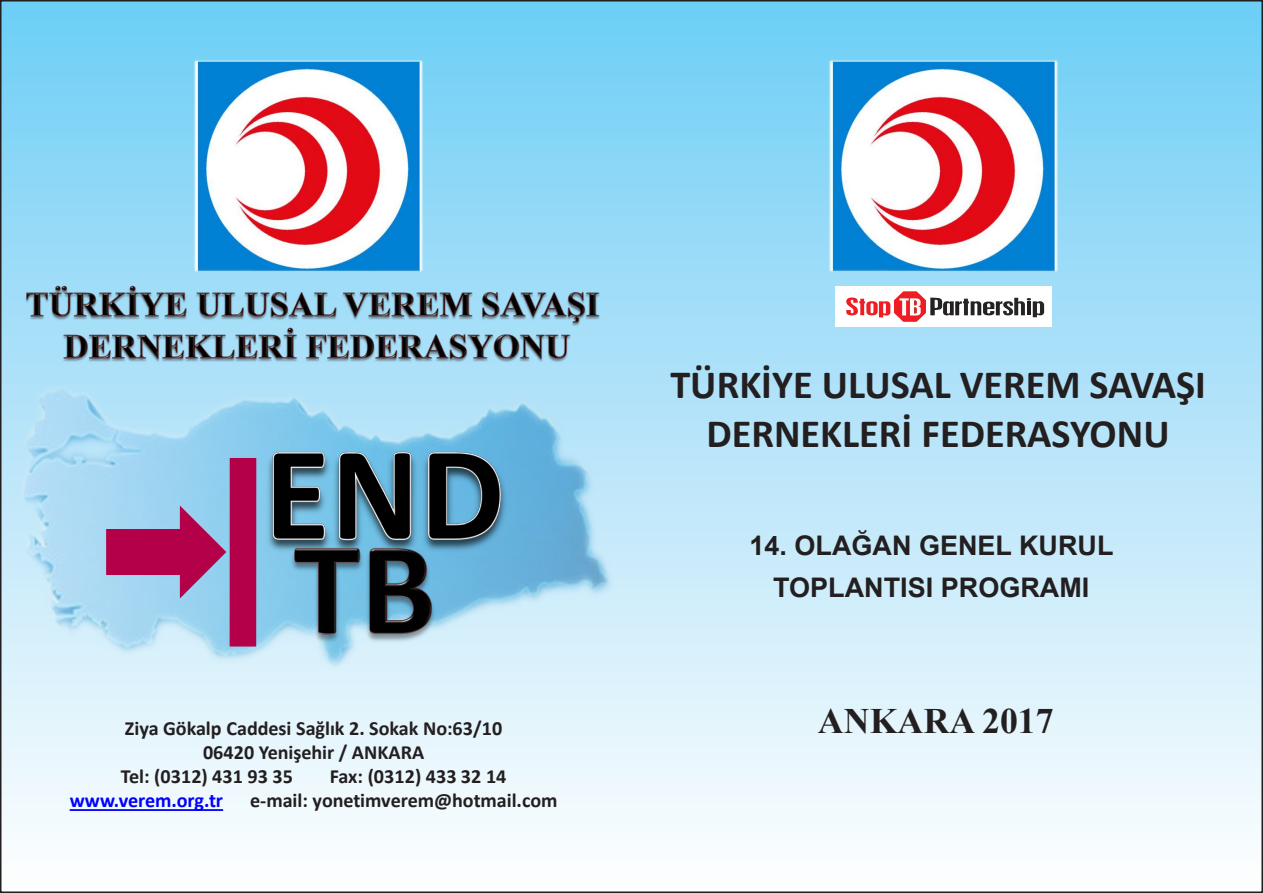
<style>
.page{position:relative;width:1263px;height:893px;background:#fff}
.page>*{position:absolute;margin:0;border:0;box-sizing:border-box;transform-origin:0 0}
.t1{font:700 40.2px/48.3px "Calibri";color:#231f20;text-align:center}
.t2{font:700 35.85px "Times New Roman";color:#231f20}
.t3{font:700 27px "Arial";color:#231f20}
.t4{font:700 20.1px "Calibri";color:#231f20}
.t5{font:700 20.1px "Calibri";letter-spacing:-.005em;color:#00f}
</style>
<div class="page">
<div style="left:1px;top:1px;width:1261px;height:891px;background:linear-gradient(to bottom,#6fcef5,#fffefe)"></div>
<img style="left:193px;top:59px;width:231px;height:213px">
<img style="left:14px;top:392px;width:602px;height:280px">
<img style="left:174px;top:392px;width:442px;height:278px">
<img style="left:207px;top:465px;width:346px;height:295px">
<svg style="left:105px;top:503px;width:123px;height:98px;background:#a771a3"></svg>
<div style="left:230px;top:458px;width:26px;height:188px;background:#b40049"></div>
<img style="left:12px;top:272px;width:604px;height:120px">
<svg style="left:70px;top:809px;width:153px;height:2px"></svg>
<img style="left:828px;top:59px;width:230px;height:213px">
<div style="left:836px;top:286px;width:216px;height:41px;background:#fff"></div>
<svg style="left:846px;top:291px;width:198px;height:31px"></svg>
<p class="t4" style="left:125px;top:715px;width:379px">Ziya Gökalp Caddesi Sağlık 2. Sokak No:63/10</p>
<p class="t4" style="left:203px;top:739px;width:223px">06420 Yenişehir / ANKARA</p>
<p class="t4" style="left:121px;top:764px;width:174px">Tel: (0312) 431 93 35</p>
<p class="t4" style="left:330px;top:764px;width:178px">Fax: (0312) 433 32 14</p>
<p class="t5" style="left:70px;top:788px;width:155px">www.verem.org.tr</p>
<p class="t4" style="left:250px;top:788px;width:309px">e-mail: yonetimverem@hotmail.com</p>
<p class="t1" style="left:670px;top:361px;width:537px">TÜRKİYE ULUSAL VEREM SAVAŞI<br>DERNEKLERİ FEDERASYONU</p>
<p class="t3" style="left:749px;top:528px;width:366px">14. OLAĞAN GENEL KURUL</p>
<p class="t3" style="left:773px;top:570px;width:318px">TOPLANTISI PROGRAMI</p>
<p class="t2" style="left:818px;top:696px;width:237px">ANKARA 2017</p>
</div>
